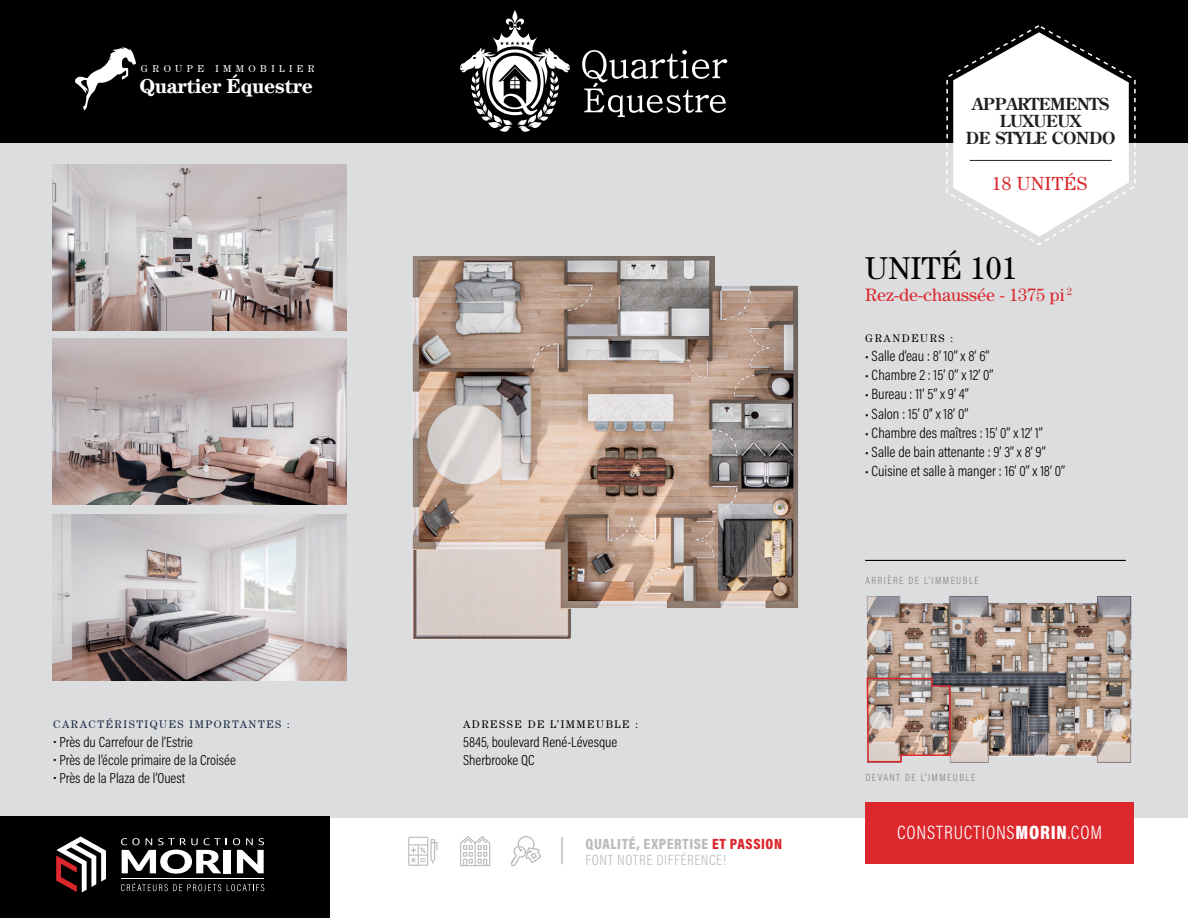
<style>
.page{position:relative;width:1188px;height:918px;background:#fff}
.page>*{position:absolute;margin:0;border:0;box-sizing:border-box;transform-origin:0 0}
.t1{font:31.65px "Century";color:#000001}
.t2{font:700 20.25px "Century LT";letter-spacing:-.02em;color:#fff}
.t3{font:300 19.5px "Acumin Pro Cond";letter-spacing:.04em;color:#fff}
.t4{font:19.05px "Century";letter-spacing:.02em;color:#dc272d}
.t5{font:18px "Century";color:#dc272d}
.t6{font:700 16.5px/16.8px "Century";letter-spacing:-.02em;color:#231f20;text-align:center}
.t7{font:300 15px "Acumin Pro Cond";color:#000001}
.t8{font:300 15px/15.9px "Acumin Pro Cond";letter-spacing:.04em;color:#bbbdbd}
.t9{font:300 14.7px/18.1px "Acumin Pro Cond";color:#000001}
.t10{font:10.95px "Century";letter-spacing:.14em;color:#000001}
.t11{font:10.95px "Century";letter-spacing:.14em;color:#172841}
.t12{font:300 10.5px "Acumin Pro Cond";letter-spacing:.14em;color:#818586}
.t13{font:10.05px "Century";letter-spacing:.44em;color:#fff}
.s1{font-weight:900}
.s2{font-weight:900;color:#dc272d}
</style>
<div class="page">
<div style="left:0;top:0;width:1188px;height:817px;background:#dcdddf"></div>
<div style="left:865px;top:803px;width:269px;height:61px;background:#dc272d"></div>
<div style="left:0;top:816px;width:329px;height:102px;background:#000001"></div>
<svg style="left:408px;top:837px;width:30px;height:29px"></svg>
<svg style="left:460px;top:836px;width:30px;height:30px"></svg>
<svg style="left:511px;top:836px;width:31px;height:30px"></svg>
<hr style="left:561px;top:837px;width:2px;height:27px;background:#bbbdbd">
<div style="left:0;top:0;width:1188px;height:143px;background:#000001"></div>
<svg style="left:56px;top:836px;width:50px;height:56px"></svg>
<div style="left:224px;top:850px;width:7px;height:23px;background:#fff"></div>
<svg style="left:121px;top:838px;width:106px;height:36px"></svg>
<svg style="left:233px;top:838px;width:31px;height:35px"></svg>
<hr style="left:121px;top:878px;width:143px;height:1px;background:#fff">
<svg style="left:121px;top:883px;width:100px;height:8px"></svg>
<svg style="left:227px;top:884px;width:37px;height:7px"></svg>
<svg style="left:946px;top:25px;width:190px;height:220px"></svg>
<hr style="left:970px;top:160px;width:142px;height:1px;background:#231f20">
<hr style="left:865px;top:560px;width:261px;height:1px;background:#000001">
<img style="left:53px;top:165px;width:294px;height:166px">
<img style="left:53px;top:339px;width:294px;height:165px">
<img style="left:53px;top:515px;width:294px;height:165px">
<svg style="left:512px;top:10px;width:6px;height:14px"></svg>
<svg style="left:460px;top:18px;width:110px;height:114px"></svg>
<svg style="left:582px;top:50px;width:145px;height:67px"></svg>
<svg style="left:75px;top:47px;width:61px;height:63px"></svg>
<img style="left:412px;top:256px;width:387px;height:383px">
<img style="left:866px;top:596px;width:266px;height:167px">
<img style="left:866px;top:677px;width:85px;height:86px">
<p class="t13" style="left:141px;top:63px;width:175px">GROUPE IMMOBILIER</p>
<h2 class="t2" style="left:139px;top:74px;width:175px">Quartier Équestre</h2>
<p class="t11" style="left:53px;top:718px;width:238px">CARACTÉRISTIQUES IMPORTANTES :</p>
<p class="t9" style="left:53px;top:732px;width:141px">• Près du Carrefour de l’Estrie</p>
<p class="t9" style="left:53px;top:750px;width:184px">• Près de l’école primaire de la Croisée</p>
<p class="t9" style="left:53px;top:768px;width:134px">• Près de la Plaza de l’Ouest</p>
<p class="t10" style="left:463px;top:718px;width:176px">ADRESSE DE L’IMMEUBLE :</p>
<p class="t9" style="left:463px;top:732px;width:156px">5845, boulevard René-Lévesque<br>Sherbrooke QC</p>
<p class="t8" style="left:586px;top:836px;width:198px"><span class="s1">QUALITÉ, EXPERTISE</span> <span class="s2">ET PASSION<br></span>FONT NOTRE DIFFÉRENCE!</p>
<p class="t6" style="left:966px;top:96px;width:151px">APPARTEMENTS<br>LUXUEUX<br>DE STYLE CONDO</p>
<p class="t4" style="left:992px;top:173px;width:97px">18 UNITÉS</p>
<h1 class="t1" style="left:865px;top:250px;width:154px">UNITÉ 101</h1>
<p class="t5" style="left:865px;top:285px;width:208px">Rez-de-chaussée - 1375 pi <sup>2</sup></p>
<p class="t10" style="left:865px;top:332px;width:90px">GRANDEURS :</p>
<p class="t7" style="left:865px;top:346px;width:126px">• Salle d’eau : 8’ 10’’ x 8‘ 6’’</p>
<p class="t7" style="left:865px;top:365px;width:130px">• Chambre 2 : 15’ 0’’ x 12’ 0’’</p>
<p class="t7" style="left:865px;top:385px;width:105px">• Bureau : 11’ 5’’ x 9’ 4’’</p>
<p class="t7" style="left:865px;top:404px;width:105px">• Salon : 15’ 0’’ x 18’ 0’’</p>
<p class="t7" style="left:865px;top:423px;width:179px">• Chambre des maîtres : 15’ 0’’ x 12’ 1’’</p>
<p class="t7" style="left:865px;top:442px;width:182px">• Salle de bain attenante : 9’ 3’’ x 8’ 9’’</p>
<p class="t7" style="left:865px;top:461px;width:201px">• Cuisine et salle à manger : 16’ 0’’ x 18’ 0’’</p>
<p class="t12" style="left:866px;top:573px;width:115px">ARRIÈRE DE L’IMMEUBLE</p>
<p class="t12" style="left:866px;top:771px;width:111px">DEVANT DE L’IMMEUBLE</p>
<h3 class="t3" style="left:897px;top:820px;width:206px">CONSTRUCTIONS<span class="s1">MORIN</span>.COM</h3>
</div>
